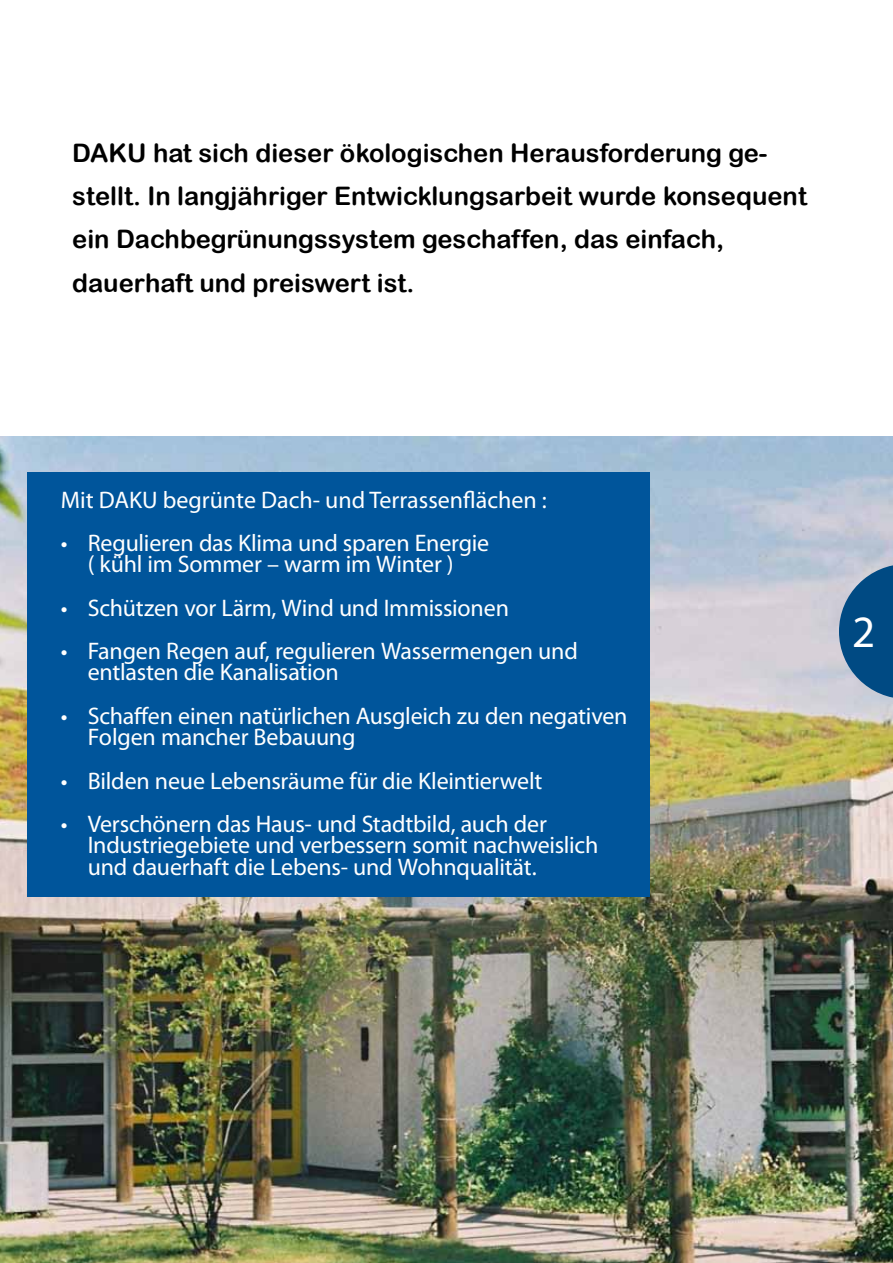
<style>
.page{position:relative;width:893px;height:1263px;background:#fff}
.page>*{position:absolute;margin:0;border:0;box-sizing:border-box;transform-origin:0 0}
.t1{font:45px "Myriad Pro";color:#fff}
.t2{font:25.5px/43.2px "Arial Rounded MT Bold";color:#000}
.t3{font:24px/21.6px "Myriad Pro";letter-spacing:-.01em;color:#fff}
</style>
<div class="page">
<img style="left:0;top:436px;width:893px;height:827px">
<div style="left:27px;top:472px;width:623px;height:424px;background:#00559b"></div>
<svg style="left:839px;top:564px;width:54px;height:135px;background:#366c99"></svg>
<p class="t2" style="left:72px;top:131px;width:736px">DAKU hat sich dieser ökologischen Herausforderung ge&shy;stellt. In langjähriger Entwicklungsarbeit wurde konsequent ein Dachbegrünungssystem geschaffen, das einfach, dauerhaft und preiswert ist.</p>
<p class="t3" style="left:61px;top:488px;width:488px">Mit DAKU begrünte Dach- und Terrassenflächen :</p>
<p class="t3" style="left:61px;top:532px;width:430px;text-align:center">• Regulieren das Klima und sparen Energie ( kühl im Sommer – warm im Winter )</p>
<p class="t3" style="left:61px;top:596px;width:450px">• Schützen vor Lärm, Wind und Immissionen</p>
<p class="t3" style="left:88px;top:640px;width:492px;text-indent:-27px">• Fangen Regen auf, regulieren Wassermengen und entlasten die Kanalisation</p>
<p class="t3" style="left:88px;top:704px;width:541px;text-indent:-27px">• Schaffen einen natürlichen Ausgleich zu den negativen<br>Folgen mancher Bebauung</p>
<p class="t3" style="left:61px;top:769px;width:483px">• Bilden neue Lebensräume für die Kleintierwelt</p>
<p class="t3" style="left:88px;top:812px;width:512px;text-indent:-27px">• Verschönern das Haus- und Stadtbild, auch der<br>Industriegebiete und verbessern somit nachweislich und dauerhaft die Lebens- und Wohnqualität.</p>
<h1 class="t1" style="left:852px;top:604px;width:25px">2</h1>
</div>
